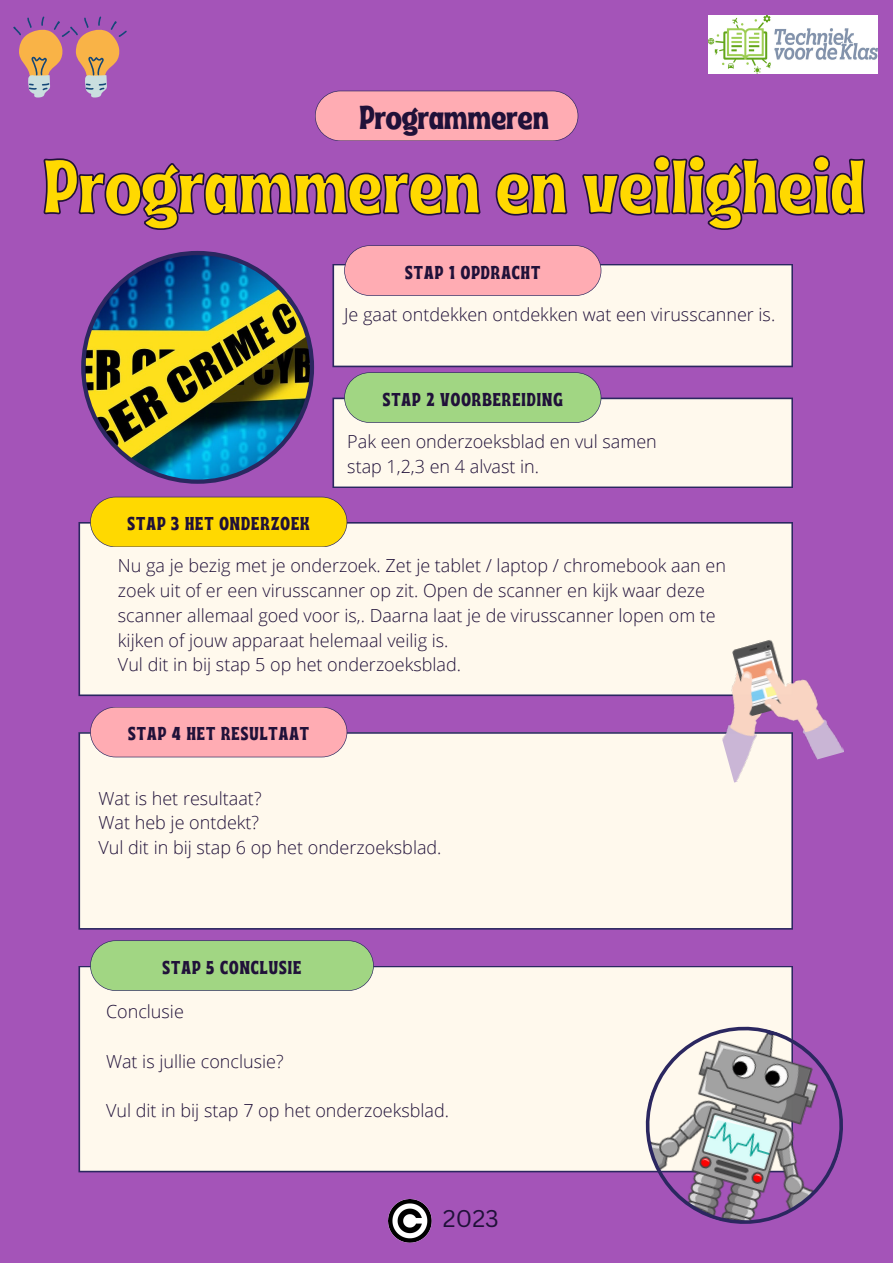
<style>
.page{position:relative;width:893px;height:1263px;background:#a454b8}
.page>*{position:absolute;margin:0;border:0;box-sizing:border-box;transform-origin:0 0}
.t1{font:76.35px "Ayr Tropika Island Int";color:#ffd900}
.t2{font:33.08px "Ayr Tropika Island Int";color:#201139}
.t3{font:23.55px "Canva Sans";color:#201139}
.t4{font:18.6px "Ayr Tropika Island Int";letter-spacing:.055em;color:#201139}
.t5{font:300 18px/24.8px "Open Sans";color:#201139}
</style>
<div class="page">
<div style="left:332px;top:264px;width:461px;height:103px;background:#fff9ed"></div>
<div style="left:78px;top:966px;width:715px;height:206px;background:#fff9ed"></div>
<div style="left:78px;top:732px;width:715px;height:198px;background:#fff9ed"></div>
<div style="left:78px;top:522px;width:715px;height:174px;background:#fff9ed"></div>
<svg style="left:90px;top:497px;width:257px;height:50px;background:#f8d30a"></svg>
<svg style="left:344px;top:245px;width:257px;height:51px;background:#f6a7b2"></svg>
<svg style="left:332px;top:372px;width:461px;height:116px;background:#d9d9cb"></svg>
<svg style="left:90px;top:707px;width:257px;height:50px;background:#f8a8b2"></svg>
<svg style="left:90px;top:940px;width:284px;height:51px;background:#9fce85"></svg>
<svg style="left:43px;top:155px;width:822px;height:75px"></svg>
<svg style="left:315px;top:91px;width:263px;height:50px;background:#f7a5b1"></svg>
<svg style="left:81px;top:251px;width:233px;height:233px"></svg>
<img style="left:694px;top:610px;width:150px;height:172px">
<svg style="left:634px;top:1015px;width:209px;height:209px"></svg>
<img style="left:709px;top:16px;width:168px;height:58px">
<img style="left:388px;top:1199px;width:43px;height:43px">
<svg style="left:13px;top:16px;width:114px;height:82px"></svg>
<p class="t2" style="left:359px;top:86px;width:191px">Programmeren</p>
<h1 class="t1" style="left:43px;top:114px;width:823px">Programmeren en veiligheid</h1>
<p class="t4" style="left:405px;top:254px;width:137px">STAP 1 OPDRACHT</p>
<p class="t5" style="left:344px;top:302px;width:432px">Je gaat ontdekken ontdekken wat een virusscanner is.</p>
<p class="t4" style="left:383px;top:381px;width:182px">STAP 2 VOORBEREIDING</p>
<p class="t4" style="left:128px;top:506px;width:184px">STAP 3 HET ONDERZOEK</p>
<p class="t5" style="left:347px;top:429px;width:311px">Pak een onderzoeksblad en vul samen stap 1,2,3 en 4 alvast in.</p>
<p class="t5" style="left:118px;top:553px;width:609px">Nu ga je bezig met je onderzoek. Zet je tablet / laptop / chromebook aan en zoek uit of er een virusscanner op zit. Open de scanner en kijk waar deze scanner allemaal goed voor is,. Daarna laat je de virusscanner lopen om te kijken of jouw apparaat helemaal veilig is.</p>
<p class="t5" style="left:118px;top:652px;width:344px">Vul dit in bij stap 5 op het onderzoeksblad.</p>
<h2 class="t4" style="left:128px;top:716px;width:182px">STAP 4 HET RESULTAAT</h2>
<h4 class="t5" style="left:98px;top:785px;width:165px">Wat is het resultaat?</h4>
<p class="t5" style="left:98px;top:810px;width:162px">Wat heb je ontdekt?</p>
<p class="t5" style="left:98px;top:835px;width:344px">Vul dit in bij stap 6 op het onderzoeksblad.</p>
<h4 class="t4" style="left:163px;top:949px;width:140px">STAP 5 CONCLUSIE</h4>
<h4 class="t5" style="left:106px;top:999px;width:79px">Conclusie</h4>
<p class="t5" style="left:106px;top:1048px;width:179px">Wat is jullie conclusie?</p>
<h4 class="t5" style="left:106px;top:1098px;width:344px">Vul dit in bij stap 7 op het onderzoeksblad.</h4>
<p class="t3" style="left:443px;top:1202px;width:57px">2023</p>
</div>
